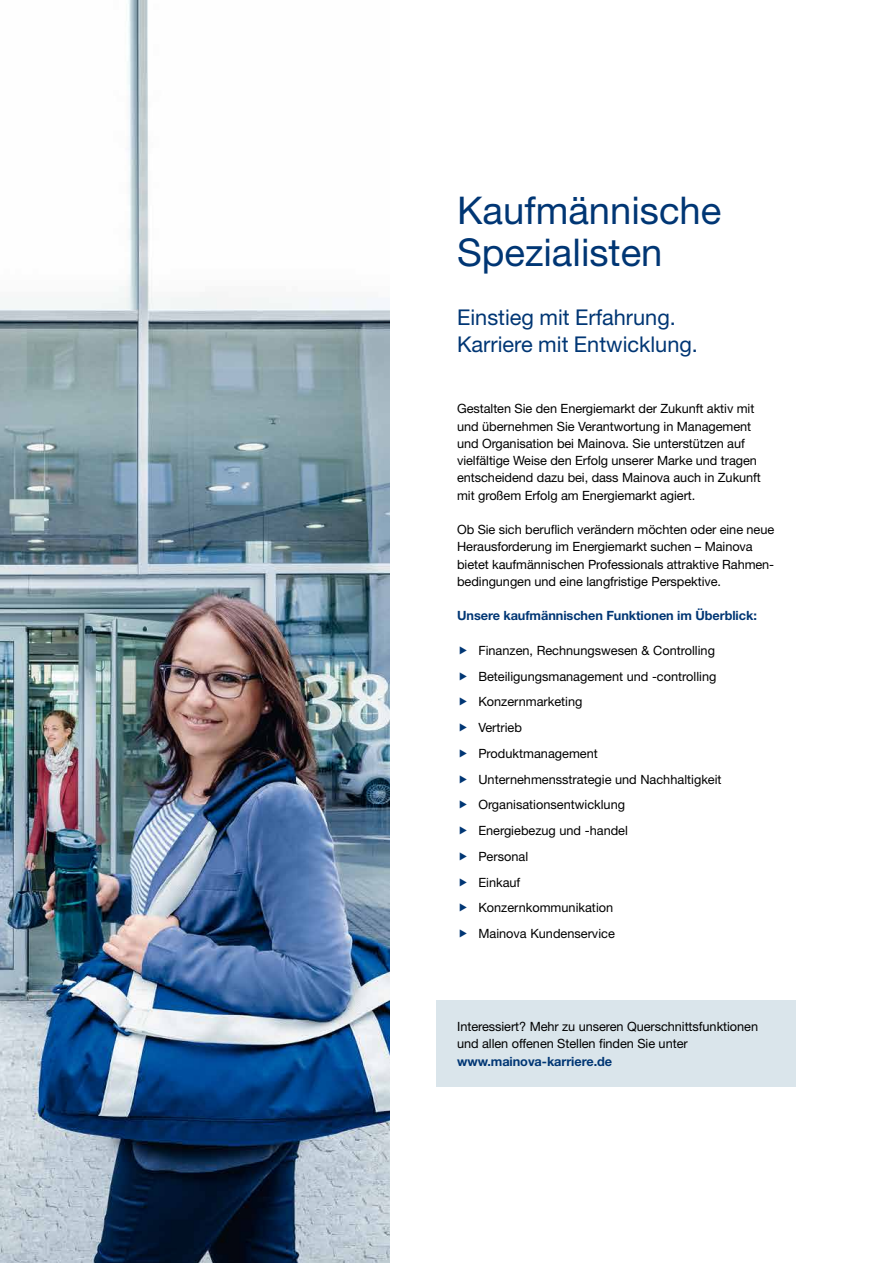
<style>
.page{position:relative;width:893px;height:1263px;background:#fff}
.page>*{position:absolute;margin:0;border:0;box-sizing:border-box;transform-origin:0 0}
.t1{font:38.25px/42.8px "Helvetica Neue LT Pro";color:#003674}
.t2{font:21.75px/26.2px "Helvetica Neue LT Pro";color:#003674}
.t3{font:12.75px/25.8px "Helvetica Neue LT Pro";letter-spacing:-.005em;color:#000}
.t4{font:700 12.75px "Helvetica Neue LT Pro";letter-spacing:-.005em;color:#003674}
</style>
<div class="page">
<img style="left:0;top:0;width:389px;height:1263px">
<div style="left:436px;top:1001px;width:359px;height:86px;background:#dae5eb"></div>
<h1 class="t1" style="left:457px;top:188px;width:266px">Kaufmännische<br>Spezialisten</h1>
<h2 class="t2" style="left:457px;top:304px;width:242px">Einstieg mit Erfahrung.<br>Karriere mit Entwicklung.</h2>
<p class="t3" style="left:457px;top:400px;width:305px;line-height:17.2px">Gestalten Sie den Energiemarkt der Zukunft aktiv mit und übernehmen Sie Verantwortung in Management und Organisation bei Mainova. Sie unterstützen auf vielfältige Weise den Erfolg unserer Marke und tragen entscheidend dazu bei, dass Mainova auch in Zukunft mit großem Erfolg am Energiemarkt agiert.</p>
<p class="t3" style="left:457px;top:521px;width:319px;line-height:17.2px">Ob Sie sich beruflich verändern möchten oder eine neue Herausforderung im Energiemarkt suchen – Mainova bietet kaufmännischen Professionals attraktive Rahmen&shy;bedingungen und eine langfristige Perspektive.</p>
<p class="t4" style="left:457px;top:608px;width:301px">Unsere kaufmännischen Funktionen im Überblick:</p>
<p class="t3" style="left:478px;top:637px;width:245px">Finanzen, Rechnungswesen &amp; Controlling<br>Beteiligungsmanagement und -controlling<br>Konzernmarketing<br>Vertrieb<br>Produktmanagement<br>Unternehmensstrategie und Nachhaltigkeit<br>Organisationsentwicklung<br>Energiebezug und -handel<br>Personal<br>Einkauf<br>Konzernkommunikation<br>Mainova Kundenservice</p>
<p class="t3" style="left:457px;top:1018px;width:302px;line-height:17.2px">Interessiert? Mehr zu unseren Querschnittsfunktionen und allen offenen Stellen finden Sie unter</p>
<p class="t4" style="left:457px;top:1053px;width:157px">www.mainova-karriere.de</p>
</div>
